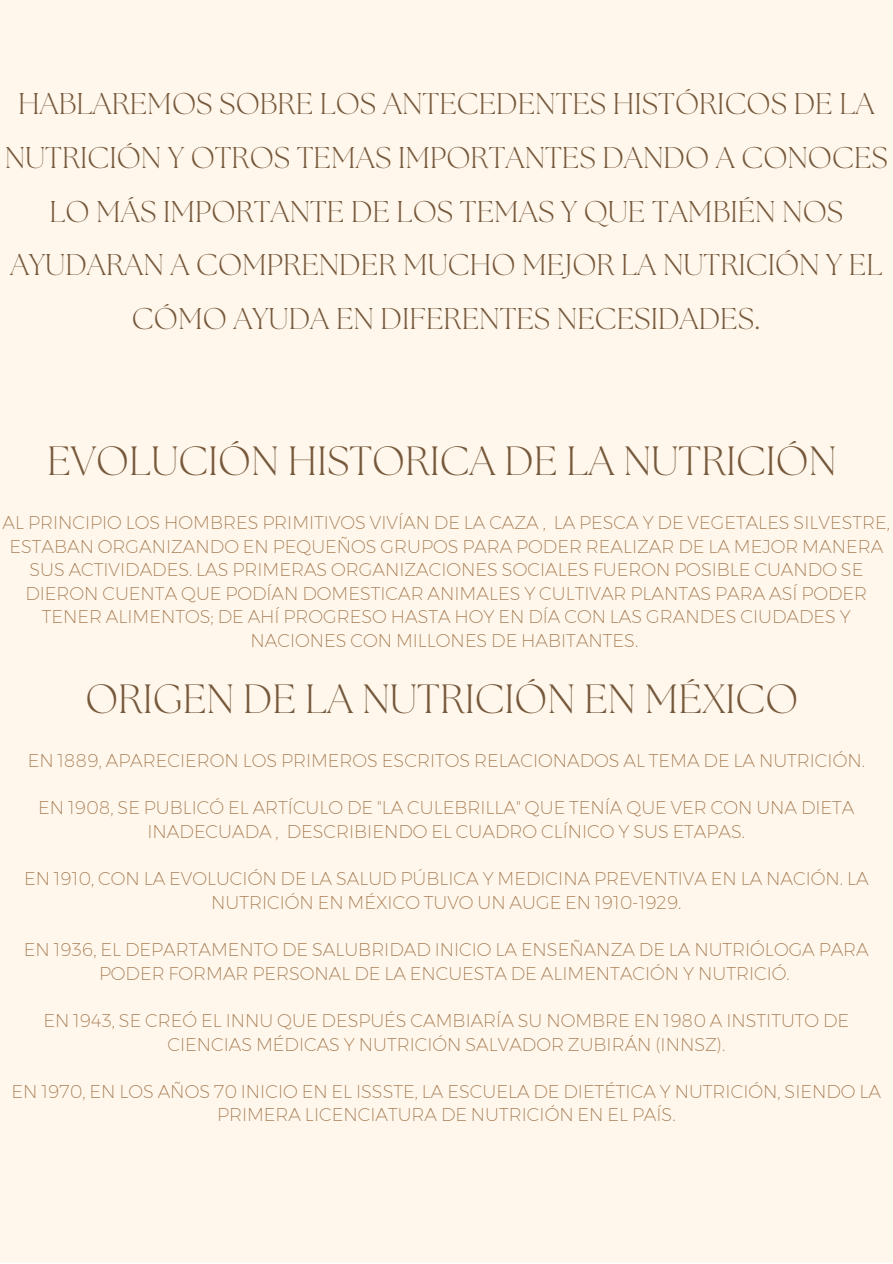
<style>
.page{position:relative;width:893px;height:1264px;background:#fff}
.page>*{position:absolute;margin:0;border:0;box-sizing:border-box;transform-origin:0 0}
.t1{font:300 40.8px "The Seasons";color:#76583b}
.t2{font:300 30px/54px "The Seasons";color:#76583b;text-align:center}
.t3{font:300 18px/23.5px "Kief Montaser Extra";color:#a47951;text-align:center}
</style>
<div class="page">
<div style="left:0;top:0;width:892px;height:1262px;background:#fff7eb"></div>
<p class="t2" style="left:5px;top:79px;width:884px">HABLAREMOS SOBRE LOS ANTECEDENTES HISTÓRICOS DE LA NUTRICIÓN Y OTROS TEMAS IMPORTANTES DANDO A CONOCES LO MÁS IMPORTANTE DE LOS TEMAS Y QUE TAMBIÉN NOS AYUDARAN A COMPRENDER MUCHO MEJOR LA NUTRICIÓN Y EL CÓMO AYUDA EN DIFERENTES NECESIDADES.</p>
<p class="t1" style="left:47px;top:442px;width:790px">EVOLUCIÓN HISTORICA DE LA NUTRICIÓN</p>
<p class="t3" style="left:3px;top:511px;width:888px">AL PRINCIPIO LOS HOMBRES PRIMITIVOS VIVÍAN DE LA CAZA , LA PESCA Y DE VEGETALES SILVESTRE, ESTABAN ORGANIZANDO EN PEQUEÑOS GRUPOS PARA PODER REALIZAR DE LA MEJOR MANERA SUS ACTIVIDADES. LAS PRIMERAS ORGANIZACIONES SOCIALES FUERON POSIBLE CUANDO SE DIERON CUENTA QUE PODÍAN DOMESTICAR ANIMALES Y CULTIVAR PLANTAS PARA ASÍ PODER TENER ALIMENTOS; DE AHÍ PROGRESO HASTA HOY EN DÍA CON LAS GRANDES CIUDADES Y NACIONES CON MILLONES DE HABITANTES.</p>
<p class="t1" style="left:85px;top:680px;width:714px">ORIGEN DE LA NUTRICIÓN EN MÉXICO</p>
<p class="t3" style="left:28px;top:749px;width:838px">EN 1889, APARECIERON LOS PRIMEROS ESCRITOS RELACIONADOS AL TEMA DE LA NUTRICIÓN.</p>
<p class="t3" style="left:38px;top:796px;width:817px">EN 1908, SE PUBLICÓ EL ARTÍCULO DE "LA CULEBRILLA" QUE TENÍA QUE VER CON UNA DIETA<br>INADECUADA , DESCRIBIENDO EL CUADRO CLÍNICO Y SUS ETAPAS.</p>
<p class="t3" style="left:24px;top:867px;width:846px">EN 1910, CON LA EVOLUCIÓN DE LA SALUD PÚBLICA Y MEDICINA PREVENTIVA EN LA NACIÓN. LA<br>NUTRICIÓN EN MÉXICO TUVO UN AUGE EN 1910-1929.</p>
<p class="t3" style="left:24px;top:937px;width:846px">EN 1936, EL DEPARTAMENTO DE SALUBRIDAD INICIO LA ENSEÑANZA DE LA NUTRIÓLOGA PARA<br>PODER FORMAR PERSONAL DE LA ENCUESTA DE ALIMENTACIÓN Y NUTRICIÓ.</p>
<p class="t3" style="left:43px;top:1008px;width:807px">EN 1943, SE CREÓ EL INNU QUE DESPUÉS CAMBIARÍA SU NOMBRE EN 1980 A INSTITUTO DE<br>CIENCIAS MÉDICAS Y NUTRICIÓN SALVADOR ZUBIRÁN (INNSZ).</p>
<p class="t3" style="left:12px;top:1079px;width:870px">EN 1970, EN LOS AÑOS 70 INICIO EN EL ISSSTE, LA ESCUELA DE DIETÉTICA Y NUTRICIÓN, SIENDO LA<br>PRIMERA LICENCIATURA DE NUTRICIÓN EN EL PAÍS.</p>
</div>
